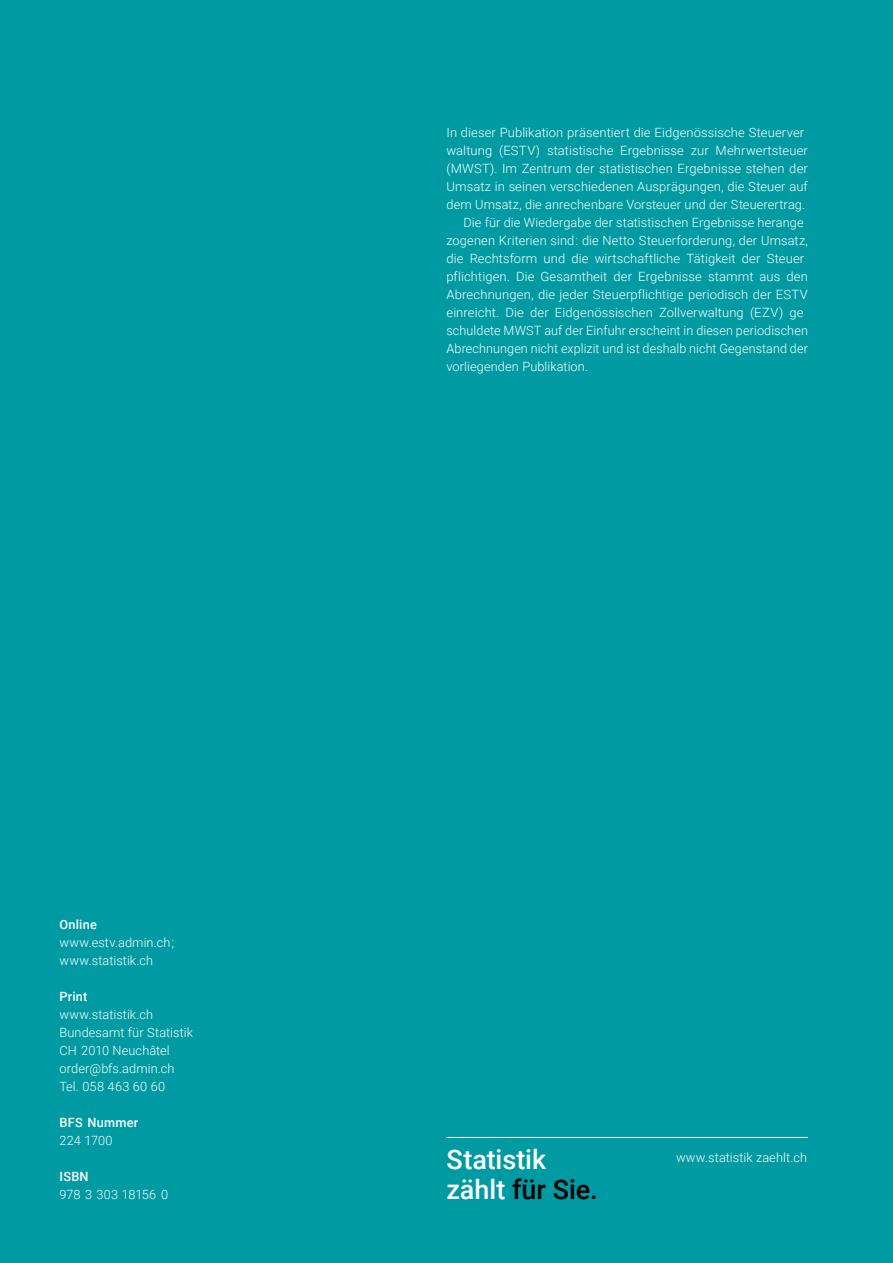
<style>
.page{position:relative;width:893px;height:1263px;background:#009aa3}
.page>*{position:absolute;margin:0;border:0;box-sizing:border-box;transform-origin:0 0}
.t1{font:500 27px "Roboto";letter-spacing:-.005em;color:#000}
.t2{font:500 27px "Roboto";color:#fff}
.t3{font:300 12.75px/18px "Roboto";letter-spacing:.01em;color:#fff}
.t4{font:500 12.75px "Roboto";letter-spacing:.015em;color:#fff}
.s1{color:#fff}
</style>
<div class="page">
<hr style="left:446px;top:1137px;width:362px;height:1px;background:#fff">
<p class="t4" style="left:60px;top:916px;width:39px">Online</p>
<p class="t3" style="left:60px;top:933px;width:116px">www.estv.admin.ch; www.statistik.ch</p>
<p class="t4" style="left:60px;top:988px;width:29px">Print</p>
<p class="t3" style="left:60px;top:1005px;width:135px">www.statistik.ch<br>Bundesamt für Statistik<br>CH 2010 Neuchâtel order@bfs.admin.ch<br>Tel. 058 463 60 60</p>
<p class="t4" style="left:60px;top:1114px;width:80px">BFS Nummer</p>
<p class="t3" style="left:60px;top:1131px;width:55px">224 1700</p>
<p class="t3" style="left:446px;top:123px;width:363px">In dieser Publikation präsentiert die Eidgenössische Steuerver waltung (ESTV) statistische Ergebnisse zur Mehrwertsteuer (MWST). Im Zentrum der statistischen Ergebnisse stehen der Umsatz in seinen verschiedenen Ausprägungen, die Steuer auf dem Umsatz, die anrechenbare Vorsteuer und der Steuerertrag.</p>
<p class="t3" style="left:446px;top:213px;width:363px;text-indent:17px">Die für die Wiedergabe der statistischen Ergebnisse herange zogenen Kriterien sind: die Netto Steuerforderung, der Umsatz, die Rechtsform und die wirtschaftliche Tätigkeit der Steuer pflichtigen. Die Gesamtheit der Ergebnisse stammt aus den Abrechnungen, die jeder Steuerpflichtige periodisch der ESTV einreicht. Die der Eidgenössischen Zollverwaltung (EZV) ge schuldete MWST auf der Einfuhr erscheint in diesen periodischen Abrechnungen nicht explizit und ist deshalb nicht Gegenstand der vorliegenden Publikation.</p>
<p class="t2" style="left:446px;top:1141px;width:101px">Statistik</p>
<p class="t3" style="left:676px;top:1148px;width:133px">www.statistik zaehlt.ch</p>
<p class="t4" style="left:60px;top:1168px;width:31px">ISBN</p>
<p class="t3" style="left:60px;top:1185px;width:110px">978 3 303 18156 0</p>
<p class="t1" style="left:446px;top:1171px;width:153px"><span class="s1">zählt</span> für Sie.</p>
</div>
